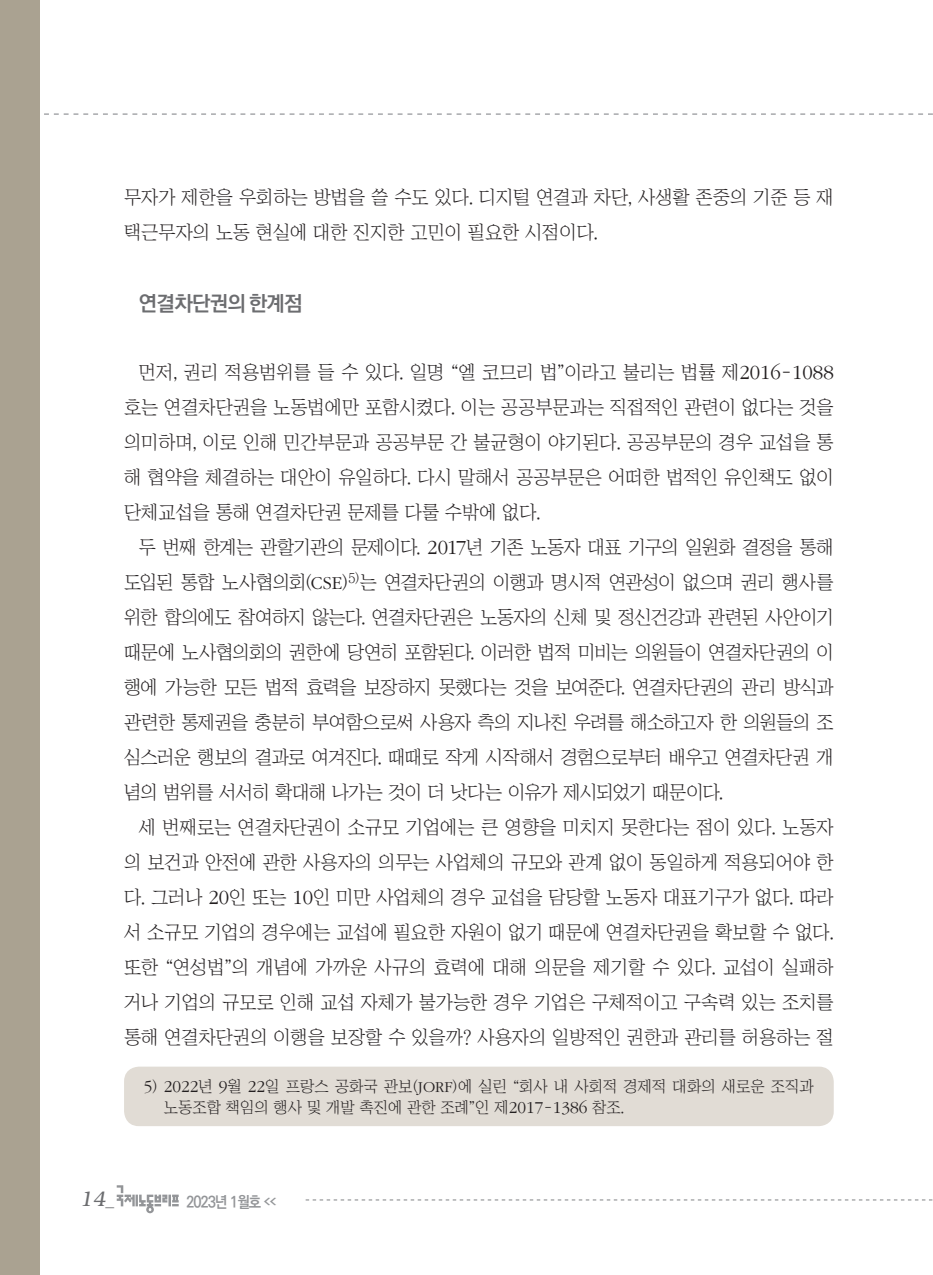
<style>
.page{position:relative;width:933px;height:1275px;background:#fff}
.page>*{position:absolute;margin:0;border:0;box-sizing:border-box;transform-origin:0 0}
.중제목{font:700 21px "Ko Pub Dotum";letter-spacing:-.03em;color:#6c6d70}
.t1{font:italic 300 21px "Bookman";color:#6c6d70}
.본문{font:18.9px/35px "Chosunilbo NM";color:#231f20;text-align:justify}
.각주{font:15.75px/21px "Chosunilbo NM";color:#231f20}
.t2{font:700 15.75px "Ko Pub Dotum";letter-spacing:-.055em;color:#939598;scale:.9 1}
.s1{font-family:"ITC Garamond Std";font-weight:300;font-size:20.82px}
.s2{font-family:"ITC Garamond Std";font-weight:300}
.s3{font-family:"ITC Garamond Std";font-weight:300;font-size:17.32px}
.s4{font-family:"Helvetica";font-weight:400;font-style:normal;font-size:17.5px}
.s5{font-size:7.88px}
</style>
<div class="page">
<svg style="left:44px;top:113px;width:889px;height:2px"></svg>
<div style="left:0;top:0;width:40px;height:1275px;background:#aaa291"></div>
<svg style="left:306px;top:1199px;width:626px;height:1px"></svg>
<svg style="left:117px;top:1185px;width:62px;height:28px"></svg>
<div style="left:124px;top:1067px;width:709px;height:59px;background:#e1dcd5;border-radius:15px"></div>
<p class="본문" style="left:124px;top:179px;width:711px">무자가 제한을 우회하는 방법을 쓸 수도 있다. 디지털 연결과 차단, 사생활 존중의 기준 등 재 택근무자의 노동 현실에 대한 진지한 고민이 필요한 시점이다.</p>
<p class="중제목" style="left:139px;top:293px;width:165px">연결차단권의 한계점</p>
<p class="본문" style="left:124px;top:354px;width:711px;text-indent:15px">먼저, 권리 적용범위를 들 수 있다. 일명 “엘 코므리 법”이라고 불리는 법률 제<span class="s1">2016</span>-<span class="s1">1088 </span>호는 연결차단권을 노동법에만 포함시켰다. 이는 공공부문과는 직접적인 관련이 없다는 것을 의미하며, 이로 인해 민간부문과 공공부문 간 불균형이 야기된다. 공공부문의 경우 교섭을 통 해 협약을 체결하는 대안이 유일하다. 다시 말해서 공공부문은 어떠한 법적인 유인책도 없이 단체교섭을 통해 연결차단권 문제를 다룰 수밖에 없다.</p>
<p class="본문" style="left:124px;top:529px;width:711px;text-indent:15px">두 번째 한계는 관할기관의 문제이다. <span class="s1">2017</span>년 기존 노동자 대표 기구의 일원화 결정을 통해 도입된 통합 노사협의회(<span class="s2">CSE</span>)<sup>5)</sup>는 연결차단권의 이행과 명시적 연관성이 없으며 권리 행사를 위한 합의에도 참여하지 않는다. 연결차단권은 노동자의 신체 및 정신건강과 관련된 사안이기 때문에 노사협의회의 권한에 당연히 포함된다. 이러한 법적 미비는 의원들이 연결차단권의 이 행에 가능한 모든 법적 효력을 보장하지 못했다는 것을 보여준다. 연결차단권의 관리 방식과 관련한 통제권을 충분히 부여함으로써 사용자 측의 지나친 우려를 해소하고자 한 의원들의 조 심스러운 행보의 결과로 여겨진다. 때때로 작게 시작해서 경험으로부터 배우고 연결차단권 개 념의 범위를 서서히 확대해 나가는 것이 더 낫다는 이유가 제시되었기 때문이다.</p>
<p class="본문" style="left:124px;top:809px;width:711px;text-indent:15px">세 번째로는 연결차단권이 소규모 기업에는 큰 영향을 미치지 못한다는 점이 있다. 노동자 의 보건과 안전에 관한 사용자의 의무는 사업체의 규모와 관계 없이 동일하게 적용되어야 한 다. 그러나 <span class="s1">20</span>인 또는 <span class="s1">10</span>인 미만 사업체의 경우 교섭을 담당할 노동자 대표기구가 없다. 따라 서 소규모 기업의 경우에는 교섭에 필요한 자원이 없기 때문에 연결차단권을 확보할 수 없다. 또한 “연성법”의 개념에 가까운 사규의 효력에 대해 의문을 제기할 수 있다. 교섭이 실패하 거나 기업의 규모로 인해 교섭 자체가 불가능한 경우 기업은 구체적이고 구속력 있는 조치를 통해 연결차단권의 이행을 보장할 수 있을까? 사용자의 일방적인 권한과 관리를 허용하는 절</p>
<p class="각주" style="left:164px;top:1076px;width:651px;text-indent:-20px"><span class="s3">5</span>) <span class="s3">2022</span>년 <span class="s3">9</span>월 <span class="s3">22</span>일 프랑스 공화국 관보(<span class="s2">JORF</span>)에 실린 “회사 내 사회적 경제적 대화의 새로운 조직과 노동조합 책임의 행사 및 개발 촉진에 관한 조례”인 제<span class="s3">2017</span>-<span class="s3">1386</span> 참조.</p>
<p class="t1" style="left:79px;top:1187px;width:36px">14<span class="s4">_</span></p>
<p class="t2" style="left:186px;top:1194px;width:101px">2023년 1월호 <span class="s5">&lt;&lt;</span></p>
</div>
